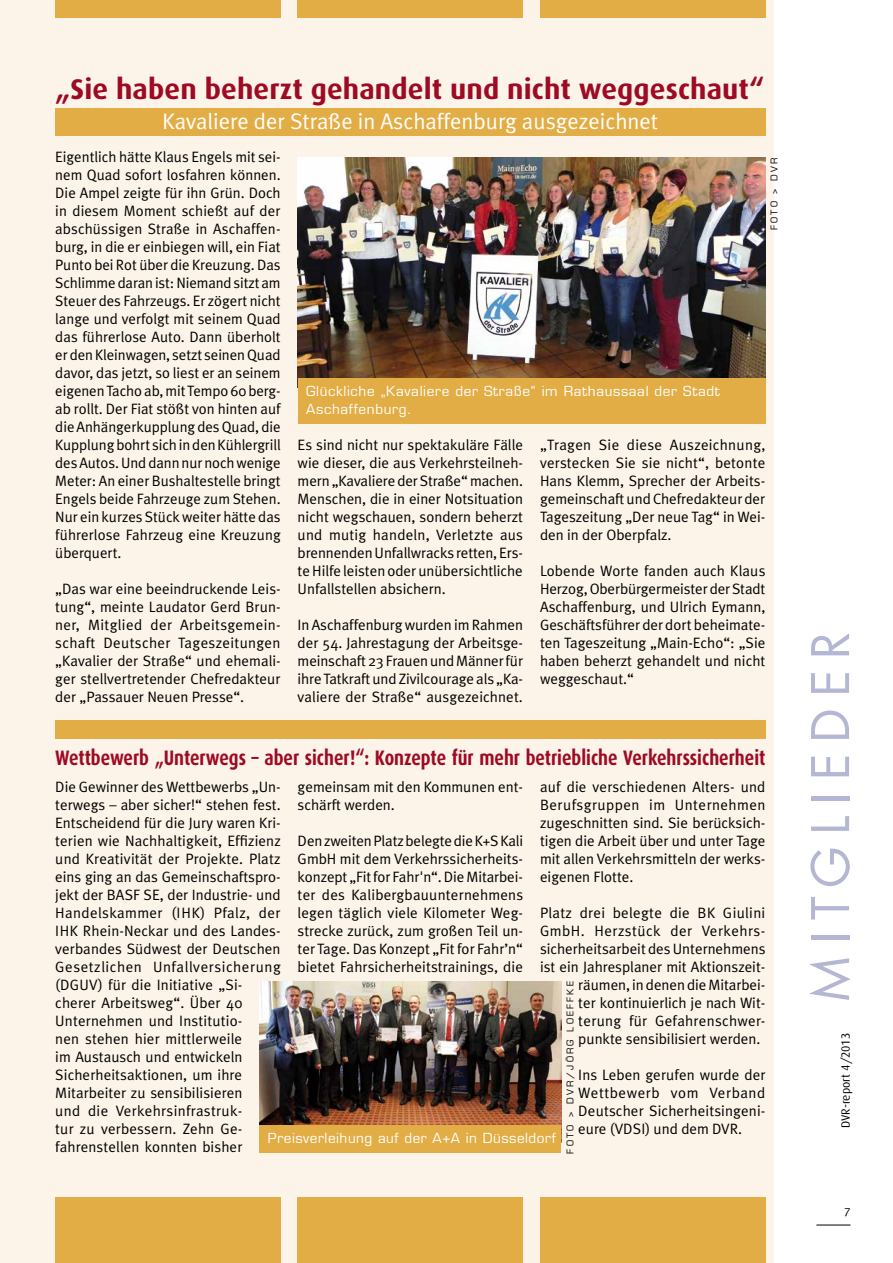
<style>
.page{position:relative;width:893px;height:1263px;background:#fff}
.page>*{position:absolute;margin:0;border:0;box-sizing:border-box;transform-origin:0 0}
.t1{font:57px "Futura T";letter-spacing:.175em;color:#b4b7d4}
.t2{font:700 28.5px "Dax";letter-spacing:.005em;color:#9e0923}
.t3{font:22.5px "Meta Plus Normal";color:#fff}
.t4{font:700 21px "Dax";color:#9e0923;scale:.82 1}
.t5{font:15px/18px "Meta Plus Normal";color:#000;text-align:justify}
.t6{font:15px "Meta Plus Normal";letter-spacing:.02em;color:#000}
.t7{font:15px "Meta Plus Normal";letter-spacing:.03em;color:#000}
.t8{font:13.5px/18px "Eurostile";letter-spacing:.05em;color:#fff}
.t9{font:12px "Dax";color:#000}
.t10{font:12px "Meta Plus Normal Caps";color:#000}
.t11{font:9px "Eurostile";letter-spacing:.25em;color:#000}
</style>
<div class="page">
<div style="left:0;top:0;width:774px;height:1263px;background:#fcf4e8"></div>
<div style="left:540px;top:0;width:225px;height:17px;background:#e3ad45"></div>
<div style="left:55px;top:0;width:226px;height:17px;background:#e3ad45"></div>
<div style="left:298px;top:0;width:225px;height:17px;background:#e3ad45"></div>
<div style="left:540px;top:1197px;width:225px;height:66px;background:#e3ad45"></div>
<div style="left:55px;top:1197px;width:226px;height:66px;background:#e3ad45"></div>
<div style="left:298px;top:1197px;width:225px;height:66px;background:#e3ad45"></div>
<img style="left:298px;top:158px;width:467px;height:220px">
<img style="left:259px;top:981px;width:302px;height:144px">
<div style="left:298px;top:378px;width:467px;height:45px;background:#e3ad45"></div>
<div style="left:259px;top:1125px;width:302px;height:27px;background:#e3ad45"></div>
<div style="left:55px;top:720px;width:710px;height:18px;background:#e3ad45"></div>
<div style="left:55px;top:108px;width:710px;height:27px;background:#e3ad45"></div>
<hr style="left:816px;top:1225px;width:34px;height:1px;background:#000">
<h2 class="t2" style="left:55px;top:73px;width:710px">„Sie haben beherzt gehandelt und nicht weggeschaut“</h2>
<h3 class="t3" style="left:163px;top:108px;width:497px">Kavaliere der Straße in Aschaffenburg ausgezeichnet</h3>
<p class="t5" style="left:55px;top:148px;width:227px">Eigentlich hätte Klaus Engels mit sei&shy;nem Quad sofort losfahren können.<br>Die Ampel zeigte für ihn Grün. Doch in diesem Moment schießt auf der abschüssigen Straße in Aschaffen&shy;burg, in die er einbiegen will, ein Fiat Punto bei Rot über die Kreuzung. Das Schlimme daran ist: Niemand sitzt am Steuer des Fahrzeugs. Er zögert nicht lange und verfolgt mit seinem Quad das führerlose Auto. Dann überholt er den Kleinwagen, setzt seinen Quad davor, das jetzt, so liest er an seinem eigenen Tacho ab, mit Tempo 60 berg&shy;ab rollt. Der Fiat stößt von hinten auf die Anhängerkupplung des Quad, die Kupplung bohrt sich in den Kühlergrill des Autos. Und dann nur noch wenige Meter: An einer Bushaltestelle bringt Engels beide Fahrzeuge zum Stehen.<br>Nur ein kurzes Stück weiter hätte das führerlose Fahrzeug eine Kreuzung überquert.</p>
<p class="t5" style="left:55px;top:580px;width:227px">„Das war eine beeindruckende Leis&shy;tung“, meinte Laudator Gerd Brun&shy;ner, Mitglied der Arbeitsgemein&shy;schaft Deutscher Tageszeitungen „Kavalier der Straße“ und ehemali&shy;ger stellvertretender Chefredakteur der „Passauer Neuen Presse“.</p>
<p class="t11" style="left:769px;top:230px;width:73px;rotate:-90deg">FotO &gt; DVR</p>
<p class="t8" style="left:306px;top:382px;width:415px">Glückliche „Kavaliere der Straße“ im Rathaussaal der Stadt<br>Aschaffenburg.</p>
<p class="t5" style="left:298px;top:436px;width:227px">Es sind nicht nur spektakuläre Fälle wie dieser, die aus Verkehrsteilneh&shy;mern „Kavaliere der Straße“ machen.<br>Menschen, die in einer Notsituation nicht wegschauen, sondern beherzt und mutig handeln, Verletzte aus brennenden Unfallwracks retten, Ers&shy;te Hilfe leisten oder unübersichtliche Unfallstellen absichern.</p>
<p class="t5" style="left:298px;top:616px;width:227px">In Aschaffenburg wurden im Rahmen der 54. Jahrestagung der Arbeitsge&shy;meinschaft 23 Frauen und Männer für ihre Tatkraft und Zivilcourage als „Ka&shy;valiere der Straße“ ausgezeichnet.</p>
<p class="t5" style="left:540px;top:436px;width:227px">„Tragen Sie diese Auszeichnung, verstecken Sie sie nicht“, betonte Hans Klemm, Sprecher der Arbeits&shy;gemeinschaft und Chefredakteur der Tageszeitung „Der neue Tag“ in Wei&shy;den in der Oberpfalz.</p>
<p class="t5" style="left:540px;top:562px;width:227px">Lobende Worte fanden auch Klaus Herzog, Oberbürgermeister der Stadt Aschaffenburg, und Ulrich Eymann, Geschäftsführer der dort beheimate&shy;ten Tageszeitung „Main-Echo“: „Sie haben beherzt gehandelt und nicht weggeschaut.“</p>
<h3 class="t4" style="left:55px;top:746px;width:867px">Wettbewerb „Unterwegs – aber sicher!“: Konzepte für mehr betriebliche Verkehrssicherheit</h3>
<p class="t5" style="left:55px;top:778px;width:227px;text-align:left">Die Gewinner des Wettbewerbs „Un&shy;terwegs – aber sicher!“ stehen fest.<br>Entscheidend für die Jury waren Kri&shy;terien wie Nachhaltigkeit, Effizienz und Kreativität der Projekte. Platz eins ging an das Gemeinschaftspro&shy;jekt der BASF SE, der Industrie- und<br>Handelskammer (IHK) Pfalz, der<br>IHK Rhein-Neckar und des Landes&shy;verbandes Südwest der Deutschen<br>Gesetzlichen Unfallversicherung (DGUV) für die Initiative „Si&shy;cherer Arbeitsweg“. Über 40<br>Unternehmen und Institutio-<br>nen stehen hier mittlerweile<br>im Austausch und entwickeln<br>Sicherheitsaktionen, um ihre<br>Mitarbeiter zu sensibilisieren<br>und die Verkehrsinfrastruk-<br>tur zu verbessern. Zehn Ge&shy;fahrenstellen konnten bisher</p>
<p class="t5" style="left:540px;top:778px;width:227px">auf die verschiedenen Alters- und Berufsgruppen im Unternehmen zugeschnitten sind. Sie berücksich&shy;tigen die Arbeit über und unter Tage mit allen Verkehrsmitteln der werks&shy;eigenen Flotte.</p>
<p class="t6" style="left:540px;top:904px;width:227px">Platz drei belegte die BK Giulini</p>
<p class="t7" style="left:540px;top:922px;width:225px">GmbH. Herzstück der Verkehrs-</p>
<p class="t5" style="left:540px;top:940px;width:227px">sicherheitsarbeit des Unternehmens</p>
<p class="t5" style="left:540px;top:958px;width:227px">ist ein Jahresplaner mit Aktionszeit-</p>
<p class="t5" style="left:578px;top:976px;width:188px">räumen, in denen die Mitarbei-</p>
<p class="t5" style="left:578px;top:994px;width:189px">ter kontinuierlich je nach Wit-</p>
<p class="t6" style="left:578px;top:1012px;width:189px">terung für Gefahrenschwer-</p>
<p class="t5" style="left:578px;top:1030px;width:184px">punkte sensibilisiert werden.</p>
<p class="t5" style="left:578px;top:1066px;width:189px">Ins Leben gerufen wurde der Wettbewerb vom Verband Deutscher Sicherheitsingeni&shy;eure (VDSI) und dem DVR.</p>
<p class="t5" style="left:298px;top:778px;width:227px">gemeinsam mit den Kommunen ent&shy;schärft werden.</p>
<p class="t5" style="left:298px;top:832px;width:227px">Den zweiten Platz belegte die K+S Kali GmbH mit dem Verkehrssicherheits&shy;konzept „Fit for Fahr'n“. Die Mitarbei&shy;ter des Kalibergbauunternehmens legen täglich viele Kilometer Weg&shy;strecke zurück, zum großen Teil un&shy;ter Tage. Das Konzept „Fit for Fahr’n“ bietet Fahrsicherheitstrainings, die</p>
<p class="t11" style="left:565px;top:1153px;width:173px;rotate:-90deg">FotO &gt; DVR /Jörg Loeffke</p>
<p class="t8" style="left:268px;top:1129px;width:290px">Preisverleihung auf der A+A in Düsseldorf</p>
<h1 class="t1" style="left:797px;top:1003px;width:373px;rotate:-90deg">Mi tgli eder</h1>
<p class="t9" style="left:839px;top:1128px;width:97px;rotate:-90deg">DVR-report 4/2013</p>
<p class="t10" style="left:844px;top:1204px;width:8px">7</p>
</div>
